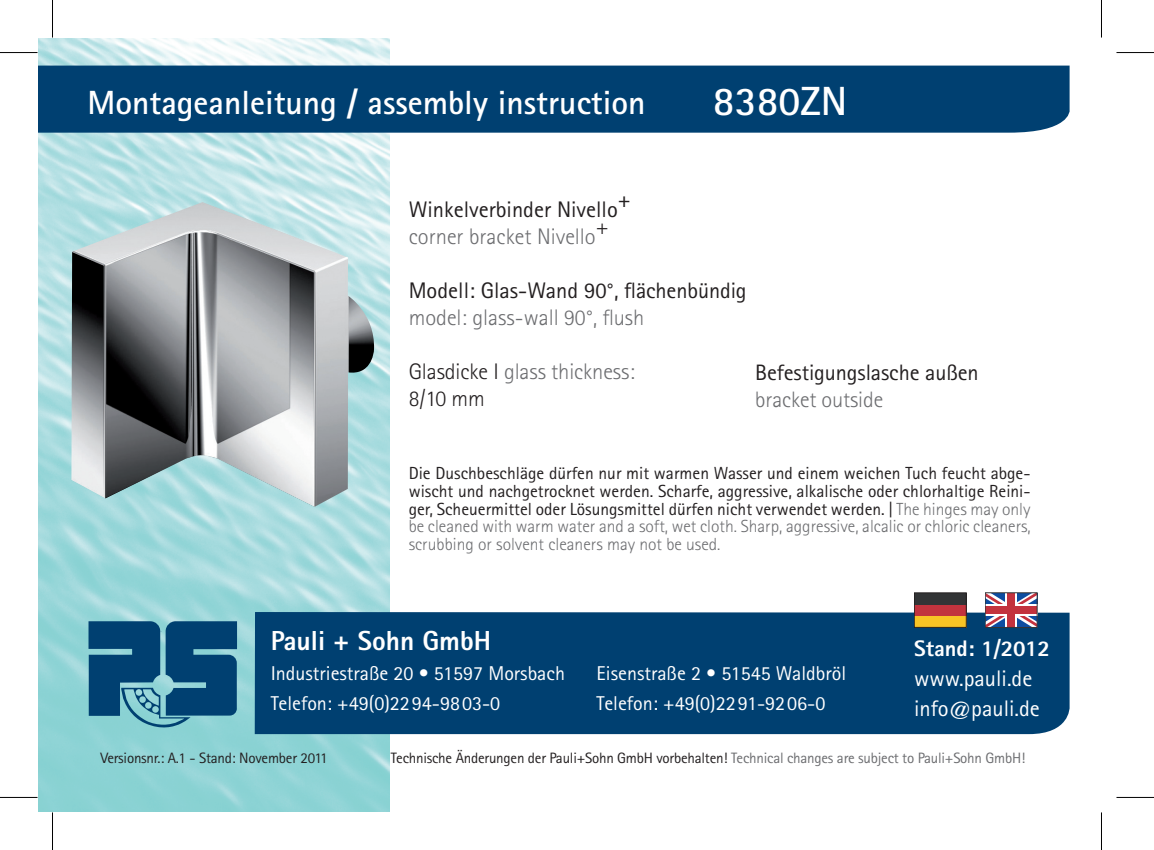
<style>
.page{position:relative;width:1154px;height:850px;background:#fff}
.page>*{position:absolute;margin:0;border:0;box-sizing:border-box;transform-origin:0 0}
.t1{font:700 40.75px "Rotis Sans Serif";color:#fff}
.t2{font:700 33.5px "Rotis Sans Serif";color:#fff}
.t3{font:800 27.5px "Rotis Sans Serif";color:#fff}
.t4{font:22.5px/27px "Rotis Sans Serif";color:#231f20}
.t5{font:300 22.5px/27px "Rotis Sans Serif";letter-spacing:-.005em;color:#231f20}
.t6{font:22.5px/30px "Rotis Sans Serif";color:#fff}
.t7{font:800 22.5px "Rotis Sans Serif";color:#fff}
.t8{font:22.25px "Rotis Sans Serif";letter-spacing:-.005em;color:#231f20}
.t9{font:300 22.25px "Rotis Sans Serif";letter-spacing:-.005em;color:#6c6d70}
.t10{font:20px/30px "Rotis Sans Serif";color:#fff}
.t11{font:17.5px/17.5px "Rotis Sans Serif";color:#231f20;text-align:justify}
.t12{font:15px "Rotis Sans Serif";letter-spacing:-.015em;color:#231f20}
.s1{font-weight:300;color:#6c6d70}
.s2{font-size:22.25px}
.s3{font-weight:300;font-size:22.25px;color:#6c6d70}
.s4{color:#6c6d70}
</style>
<div class="page">
<img style="left:38px;top:38px;width:351px;height:773px">
<img style="left:71px;top:202px;width:304px;height:304px">
<div style="left:38px;top:66px;width:1031px;height:67px;background:#004071"></div>
<svg style="left:89px;top:621px;width:148px;height:106px;background:#24658a"></svg>
<div style="left:255px;top:611px;width:814px;height:122px;background:#004071"></div>
<div style="left:914px;top:615px;width:52px;height:12px;background:#f8c425"></div>
<div style="left:914px;top:604px;width:52px;height:11px;background:#c2333e"></div>
<div style="left:914px;top:592px;width:52px;height:12px;background:#323436"></div>
<div style="left:914px;top:592px;width:52px;height:35px;border:1px solid #231f20"></div>
<svg style="left:987px;top:594px;width:48px;height:31px"></svg>
<div style="left:1005px;top:592px;width:12px;height:35px;background:#fff"></div>
<svg style="left:987px;top:604px;width:48px;height:11px"></svg>
<div style="left:1007px;top:592px;width:8px;height:35px;background:#c3323e"></div>
<div style="left:985px;top:606px;width:52px;height:7px;background:#c3323e"></div>
<div style="left:985px;top:592px;width:52px;height:35px;border:1px solid #323436"></div>
<hr style="left:0;top:52px;width:38px;height:1px;background:#000">
<hr style="left:1116px;top:52px;width:38px;height:1px;background:#000">
<hr style="left:0;top:796px;width:38px;height:1px;background:#000">
<hr style="left:1116px;top:796px;width:38px;height:1px;background:#000">
<hr style="left:52px;top:0;width:1px;height:38px;background:#000">
<hr style="left:52px;top:812px;width:1px;height:37px;background:#000">
<hr style="left:1101px;top:0;width:1px;height:38px;background:#000">
<hr style="left:1101px;top:812px;width:1px;height:37px;background:#000">
<h2 class="t2" style="left:87px;top:81px;width:560px">Montageanleitung / assembly instruction</h2>
<h1 class="t1" style="left:713px;top:75px;width:136px">8380ZN</h1>
<p class="t4" style="left:409px;top:196px;width:224px">Winkelverbinder Nivello+ <span class="s1">corner bracket Nivello</span><sup>+</sup></p>
<p class="t4" style="left:409px;top:277px;width:339px">Modell: Glas-Wand 90°<span class="s2">, flächenbündig </span><span class="s1">model: glass-wall 90°</span><span class="s3">, flush</span></p>
<p class="t5" style="left:409px;top:358px;width:228px">Glasdicke I <span class="s4">glass thickness:<br></span>8/10 mm</p>
<p class="t8" style="left:755px;top:359px;width:225px">Befestigungslasche außen</p>
<p class="t9" style="left:755px;top:386px;width:129px">bracket outside</p>
<p class="t11" style="left:409px;top:464px;width:623px">Die Duschbeschläge dürfen nur mit warmen Wasser und einem weichen Tuch feucht abge&shy;wischt und nachgetrocknet werden. Scharfe, aggressive, alkalische oder chlorhaltige Reini&shy;ger, Scheuermittel oder Lösungsmittel dürfen nicht verwendet werden. | <span class="s1">The hinges may only be cleaned with warm water and a soft, wet cloth. Sharp, aggressive, alcalic or chloric cleaners, scrubbing or solvent cleaners may not be used.</span></p>
<h3 class="t3" style="left:271px;top:623px;width:222px">Pauli + Sohn GmbH</h3>
<p class="t10" style="left:271px;top:658px;width:296px">Industriestraße 20 • 51597 Morsbach<br>Telefon: +49(0)2294-9803-0</p>
<p class="t10" style="left:597px;top:657px;width:251px">Eisenstraße 2 • 51545 Waldbröl<br>Telefon: +49(0)2291-9206-0</p>
<p class="t7" style="left:914px;top:633px;width:137px">Stand: 1/2012</p>
<p class="t6" style="left:914px;top:662px;width:127px">www.pauli.de info@pauli.de</p>
<p class="t12" style="left:100px;top:748px;width:229px">Versionsnr.: A.1 - Stand: November 2011</p>
<p class="t12" style="left:391px;top:748px;width:636px">Technische Änderungen der Pauli+Sohn GmbH vorbehalten! <span class="s4">Technical changes are subject to Pauli+Sohn GmbH!</span></p>
</div>
